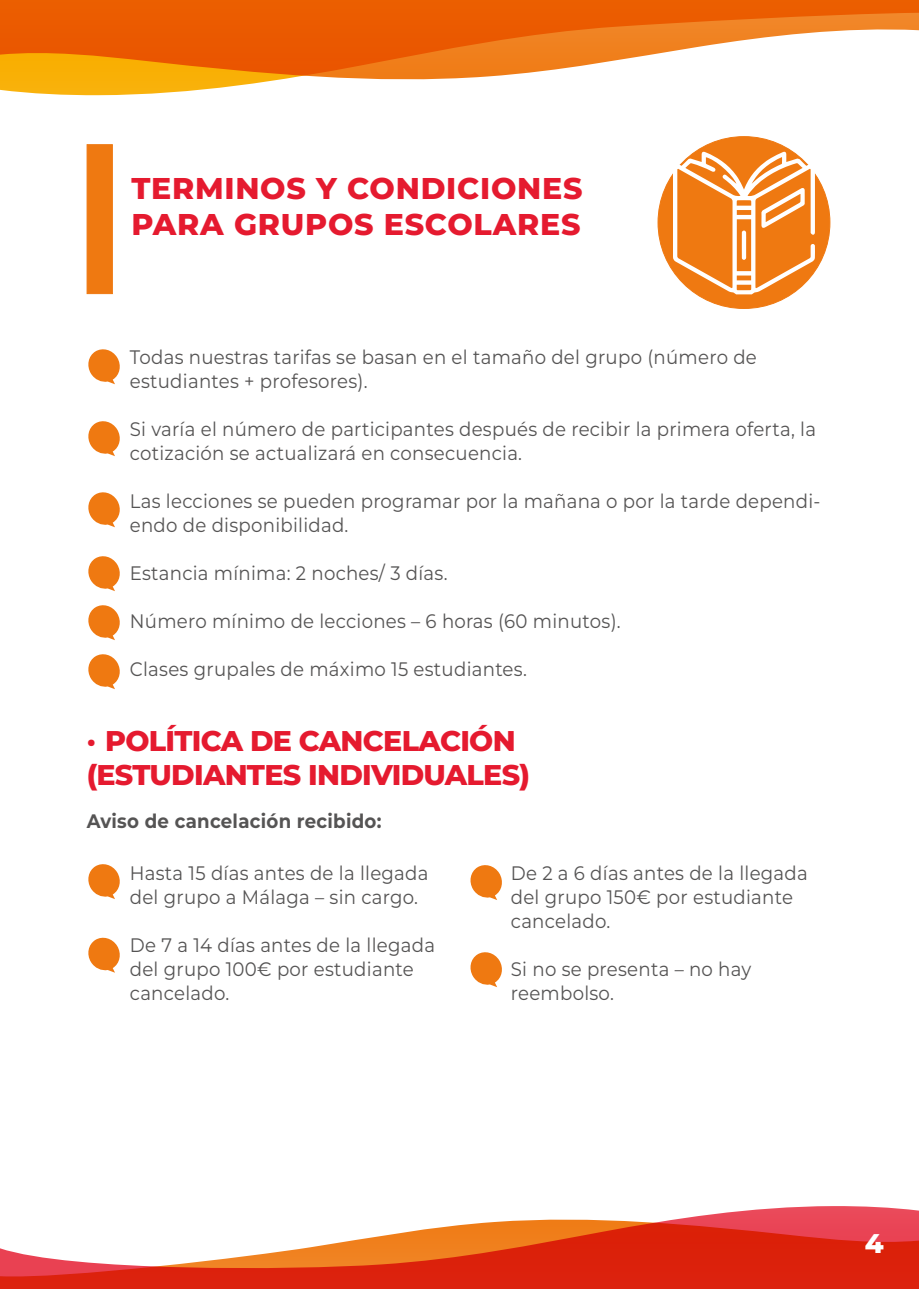
<style>
.page{position:relative;width:919px;height:1289px;background:#fff}
.page>*{position:absolute;margin:0;border:0;box-sizing:border-box;transform-origin:0 0}
.t1{font:800 30px/36px "Montserrat";letter-spacing:.025em;color:#e51a2f}
.t2{font:800 28.5px/34.2px "Montserrat";letter-spacing:-.025em;color:#e51a2f}
.t3{font:800 27px "Montserrat";color:#fff}
.t4{font:19.5px/24px "Montserrat";letter-spacing:.015em;color:#555454;scale:.93 1}
.t5{font:700 19.5px "Montserrat";letter-spacing:.015em;color:#555454;scale:.93 1}
</style>
<div class="page">
<div style="left:87px;top:144px;width:26px;height:150px;background:#ef7911;border:1px solid #ef7911"></div>
<svg style="left:88px;top:864px;width:32px;height:35px"></svg>
<svg style="left:88px;top:937px;width:32px;height:35px"></svg>
<svg style="left:470px;top:952px;width:32px;height:35px"></svg>
<svg style="left:470px;top:865px;width:32px;height:35px"></svg>
<svg style="left:0;top:0;width:918px;height:95px"></svg>
<svg style="left:0;top:27px;width:918px;height:52px"></svg>
<svg style="left:678px;top:1206px;width:240px;height:13px"></svg>
<svg style="left:0;top:1219px;width:918px;height:60px"></svg>
<svg style="left:88px;top:556px;width:32px;height:35px"></svg>
<svg style="left:88px;top:605px;width:32px;height:35px"></svg>
<svg style="left:88px;top:654px;width:32px;height:35px"></svg>
<svg style="left:88px;top:349px;width:32px;height:35px"></svg>
<svg style="left:88px;top:421px;width:32px;height:35px"></svg>
<svg style="left:88px;top:492px;width:32px;height:35px"></svg>
<div style="left:658px;top:137px;width:171px;height:171px;background:#ef7911;border-radius:50%"></div>
<svg style="left:673px;top:151px;width:141px;height:143px"></svg>
<h1 class="t1" style="left:131px;top:169px;width:452px">TERMINOS Y CONDICIONES<br>PARA GRUPOS ESCOLARES</h1>
<p class="t4" style="left:130px;top:345px;width:675px">Todas nuestras tarifas se basan en el tamaño del grupo (número de estudiantes + profesores).</p>
<p class="t4" style="left:130px;top:417px;width:739px">Si varía el número de participantes después de recibir la primera oferta, la cotización se actualizará en consecuencia.</p>
<p class="t4" style="left:130px;top:489px;width:744px">Las lecciones se pueden programar por la mañana o por la tarde dependi&shy;endo de disponibilidad.</p>
<p class="t4" style="left:130px;top:561px;width:343px">Estancia mínima: 2 noches/ 3 días.</p>
<p class="t4" style="left:130px;top:609px;width:529px">Número mínimo de lecciones – 6 horas (60 minutos).</p>
<p class="t4" style="left:130px;top:657px;width:428px">Clases grupales de máximo 15 estudiantes.</p>
<h2 class="t2" style="left:87px;top:723px;width:445px">· POLÍTICA DE CANCELACIÓN (ESTUDIANTES INDIVIDUALES)</h2>
<p class="t5" style="left:87px;top:808px;width:318px">Aviso de cancelación recibido:</p>
<p class="t4" style="left:130px;top:860px;width:323px">Hasta 15 días antes de la llegada del grupo a Málaga – sin cargo.</p>
<p class="t4" style="left:130px;top:932px;width:329px">De 7 a 14 días antes de la llegada del grupo 100€ por estudiante cancelado.</p>
<p class="t4" style="left:511px;top:860px;width:321px">De 2 a 6 días antes de la llegada del grupo 150€ por estudiante cancelado.</p>
<p class="t4" style="left:511px;top:956px;width:260px">Si no se presenta – no hay reembolso.</p>
<h3 class="t3" style="left:864px;top:1224px;width:20px">4</h3>
</div>
